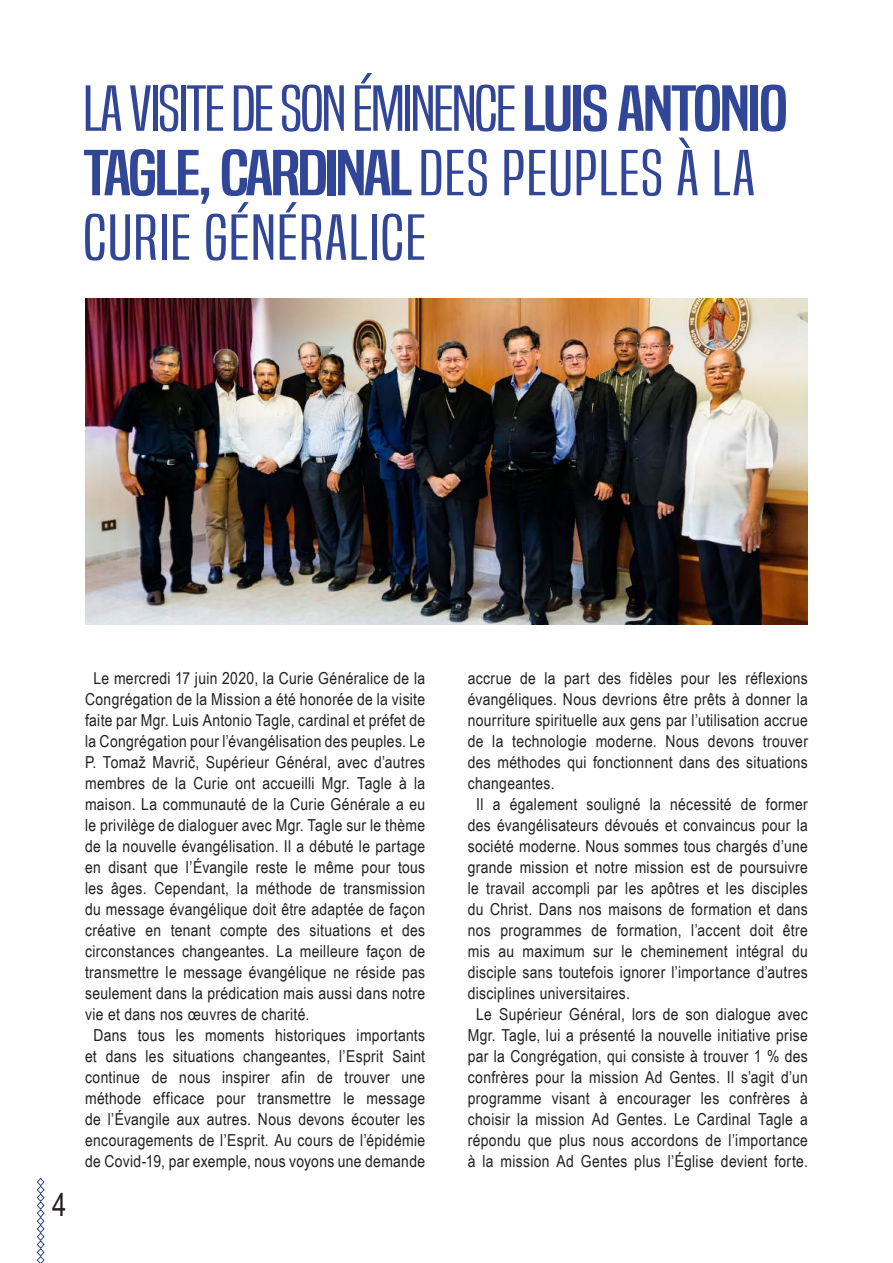
<style>
.page{position:relative;width:893px;height:1263px;background:#fff}
.page>*{position:absolute;margin:0;border:0;box-sizing:border-box;transform-origin:0 0}
.t1{font:60px "Built Titling Lt";letter-spacing:-.03em;color:#314697;scale:1.46 1}
.t2{font:60px "Built Titling Rg";letter-spacing:-.04em;color:#314697;scale:1.46 1}
.t3{font:60px "Built Titling Lt";letter-spacing:.01em;color:#314697;scale:1.46 1}
.t4{font:31.5px "Arial Narrow";color:#231f20}
.t5{font:16.5px "Arial Narrow";letter-spacing:.02em;color:#231f20}
.s1{font-family:"Built Titling Rg"}
.s2{font-family:"Built Titling Lt"}
</style>
<div class="page">
<svg style="left:36px;top:1177px;width:9px;height:86px"></svg>
<img style="left:85px;top:298px;width:723px;height:327px">
<h1 class="t1" style="left:83px;top:73px;width:484px">LA VISITE DE SON ÉMINENCE <span class="s1">LUIS ANTONIO</span></h1>
<h1 class="t2" style="left:83px;top:138px;width:462px">TAGLE, CARDINAL <span class="s2">DES PEUPLES À LA</span></h1>
<h1 class="t3" style="left:83px;top:202px;width:237px">CURIE GÉNÉRALICE</h1>
<h2 class="t4" style="left:52px;top:1181px;width:16px">4</h2>
<p class="t5" style="left:94px;top:666px;width:333px">Le mercredi 17 juin 2020, la Curie Généralice de la</p>
<p class="t5" style="left:85px;top:687px;width:342px">Congrégation de la Mission a été honorée de la visite</p>
<p class="t5" style="left:85px;top:708px;width:342px">faite par Mgr. Luis Antonio Tagle, cardinal et préfet de</p>
<p class="t5" style="left:85px;top:729px;width:342px">la Congrégation pour l’évangélisation des peuples. Le</p>
<p class="t5" style="left:85px;top:750px;width:342px">P. Tomaž Mavrič, Supérieur Général, avec d’autres</p>
<p class="t5" style="left:85px;top:771px;width:342px">membres de la Curie ont accueilli Mgr. Tagle à la</p>
<p class="t5" style="left:85px;top:792px;width:342px">maison. La communauté de la Curie Générale a eu</p>
<p class="t5" style="left:85px;top:813px;width:342px">le privilège de dialoguer avec Mgr. Tagle sur le thème</p>
<p class="t5" style="left:85px;top:834px;width:342px">de la nouvelle évangélisation. Il a débuté le partage</p>
<p class="t5" style="left:85px;top:855px;width:342px">en disant que l’Évangile reste le même pour tous</p>
<p class="t5" style="left:85px;top:876px;width:342px">les âges. Cependant, la méthode de transmission</p>
<p class="t5" style="left:85px;top:897px;width:342px">du message évangélique doit être adaptée de façon</p>
<p class="t5" style="left:85px;top:918px;width:342px">créative en tenant compte des situations et des</p>
<p class="t5" style="left:85px;top:939px;width:342px">circonstances changeantes. La meilleure façon de</p>
<p class="t5" style="left:85px;top:960px;width:342px">transmettre le message évangélique ne réside pas</p>
<p class="t5" style="left:85px;top:981px;width:342px">seulement dans la prédication mais aussi dans notre</p>
<p class="t5" style="left:85px;top:1002px;width:226px">vie et dans nos œuvres de charité.</p>
<p class="t5" style="left:94px;top:1023px;width:333px">Dans tous les moments historiques importants</p>
<p class="t5" style="left:85px;top:1044px;width:342px">et dans les situations changeantes, l’Esprit Saint</p>
<p class="t5" style="left:85px;top:1065px;width:342px">continue de nous inspirer afin de trouver une</p>
<p class="t5" style="left:85px;top:1086px;width:342px">méthode efficace pour transmettre le message</p>
<p class="t5" style="left:85px;top:1107px;width:342px">de l’Évangile aux autres. Nous devons écouter les</p>
<p class="t5" style="left:85px;top:1128px;width:342px">encouragements de l’Esprit. Au cours de l’épidémie</p>
<p class="t5" style="left:85px;top:1149px;width:342px">de Covid-19, par exemple, nous voyons une demande</p>
<p class="t5" style="left:468px;top:666px;width:342px">accrue de la part des fidèles pour les réflexions</p>
<p class="t5" style="left:468px;top:687px;width:342px">évangéliques. Nous devrions être prêts à donner la</p>
<p class="t5" style="left:468px;top:708px;width:342px">nourriture spirituelle aux gens par l’utilisation accrue</p>
<p class="t5" style="left:468px;top:729px;width:342px">de la technologie moderne. Nous devons trouver</p>
<p class="t5" style="left:468px;top:750px;width:342px">des méthodes qui fonctionnent dans des situations</p>
<p class="t5" style="left:468px;top:771px;width:88px">changeantes.</p>
<p class="t5" style="left:476px;top:792px;width:333px">Il a également souligné la nécessité de former</p>
<p class="t5" style="left:468px;top:813px;width:342px">des évangélisateurs dévoués et convaincus pour la</p>
<p class="t5" style="left:468px;top:834px;width:342px">société moderne. Nous sommes tous chargés d’une</p>
<p class="t5" style="left:468px;top:855px;width:342px">grande mission et notre mission est de poursuivre</p>
<p class="t5" style="left:468px;top:876px;width:342px">le travail accompli par les apôtres et les disciples</p>
<p class="t5" style="left:468px;top:897px;width:342px">du Christ. Dans nos maisons de formation et dans</p>
<p class="t5" style="left:468px;top:918px;width:342px">nos programmes de formation, l’accent doit être</p>
<p class="t5" style="left:468px;top:939px;width:342px">mis au maximum sur le cheminement intégral du</p>
<p class="t5" style="left:468px;top:960px;width:342px">disciple sans toutefois ignorer l’importance d’autres</p>
<p class="t5" style="left:468px;top:981px;width:164px">disciplines universitaires.</p>
<p class="t5" style="left:476px;top:1002px;width:333px">Le Supérieur Général, lors de son dialogue avec</p>
<p class="t5" style="left:468px;top:1023px;width:342px">Mgr. Tagle, lui a présenté la nouvelle initiative prise</p>
<p class="t5" style="left:468px;top:1044px;width:342px">par la Congrégation, qui consiste à trouver 1 % des</p>
<p class="t5" style="left:468px;top:1065px;width:342px">confrères pour la mission Ad Gentes. Il s’agit d’un</p>
<p class="t5" style="left:468px;top:1086px;width:342px">programme visant à encourager les confrères à</p>
<p class="t5" style="left:468px;top:1107px;width:342px">choisir la mission Ad Gentes. Le Cardinal Tagle a</p>
<p class="t5" style="left:468px;top:1128px;width:342px">répondu que plus nous accordons de l’importance</p>
<p class="t5" style="left:468px;top:1149px;width:342px">à la mission Ad Gentes plus l’Église devient forte.</p>
</div>
